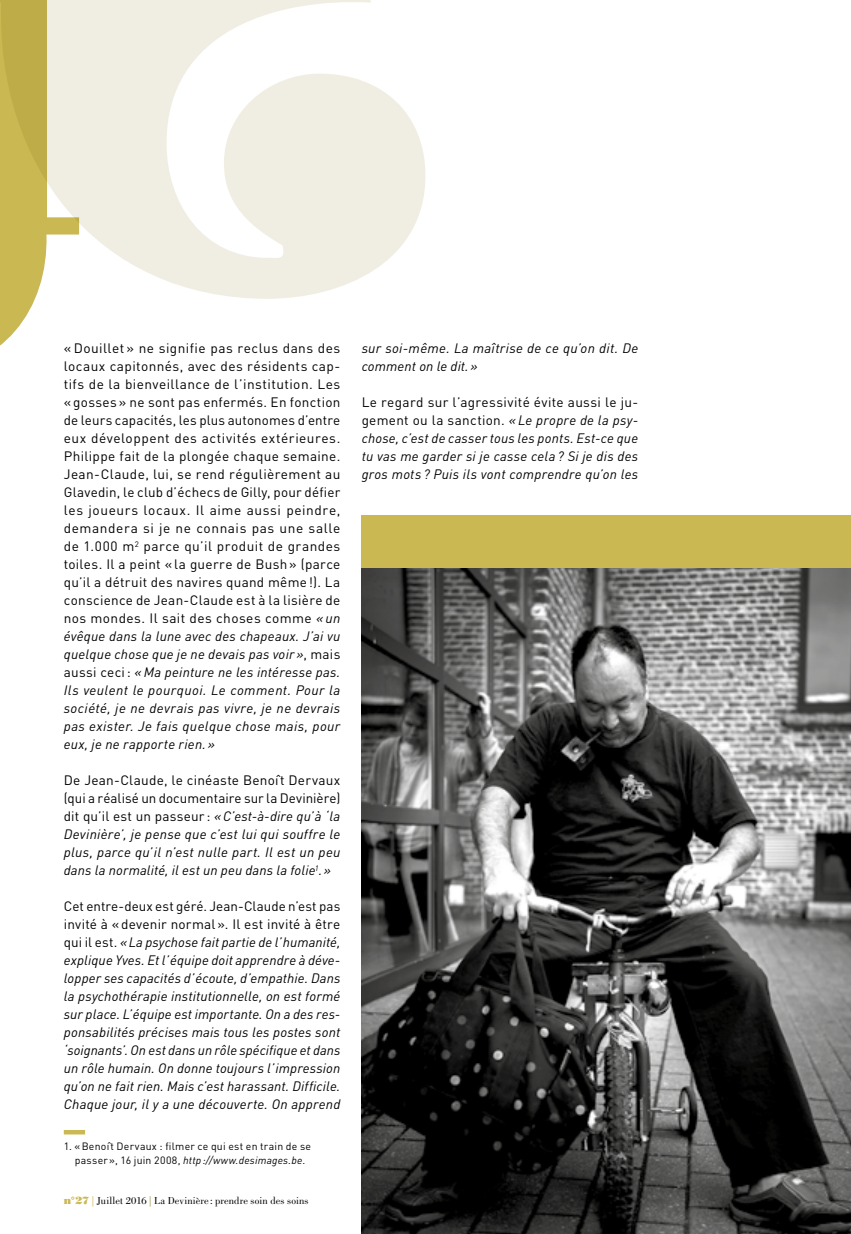
<style>
.page{position:relative;width:851px;height:1234px;background:#fff}
.page>*{position:absolute;margin:0;border:0;box-sizing:border-box;transform-origin:0 0}
.t1{font:italic 13.5px/18px "DIN";letter-spacing:.015em;color:#000;text-align:justify}
.t2{font:13.5px/18px "DIN";letter-spacing:.03em;color:#000;text-align:justify}
.t3{font:10.5px/13.5px "DIN";letter-spacing:.02em;color:#000;text-align:center}
.t4{font:10.5px "Bodoni";letter-spacing:.015em;color:#000}
.s1{font-style:italic}
.s2{font-style:normal}
.s3{font-family:"Bodoni Poster";color:#cab853}
.s4{color:#cab853}
.s5{color:#9f9345}
</style>
<div class="page">
<div style="left:361px;top:515px;width:489px;height:133px;background:#cab853"></div>
<div style="left:64px;top:1129px;width:21px;height:5px;background:#cab853"></div>
<svg style="left:0;top:299px;width:35px;height:47px"></svg>
<svg style="left:0;top:0;width:425px;height:299px;fill:#f0eee3"></svg>
<img style="left:361px;top:568px;width:489px;height:665px">
<p class="t2" style="left:64px;top:339px;width:278px">« Douillet » ne signifie pas reclus dans des locaux capitonnés, avec des résidents cap&shy;tifs de la bienveillance de l’institution. Les « gosses » ne sont pas enfermés. En fonction de leurs capacités, les plus autonomes d’entre eux développent des activités extérieures.<br>Philippe fait de la plongée chaque semaine.<br>Jean-Claude, lui, se rend régulièrement au Glavedin, le club d’échecs de Gilly, pour défier les joueurs locaux. Il aime aussi peindre, demandera si je ne connais pas une salle de 1.000 m<sup>2</sup> parce qu’il produit de grandes toiles. Il a peint « la guerre de Bush » (parce qu’il a détruit des navires quand même !). La conscience de Jean-Claude est à la lisière de nos mondes. Il sait des choses comme <span class="s1">« un évêque dans la lune avec des chapeaux. J’ai vu quelque chose que je ne devais pas voir »</span>, mais aussi ceci: <span class="s1">«Ma peinture ne les intéresse pas.<br>Ils veulent le pourquoi. Le comment. Pour la société, je ne devrais pas vivre, je ne devrais pas exister. Je fais quelque chose mais, pour eux, je ne rapporte rien. »</span></p>
<p class="t1" style="left:64px;top:771px;width:278px"><span class="s2">De Jean-Claude, le cinéaste Benoît Dervaux (qui a réalisé un documentaire sur la Devinière) dit qu’il est un passeur :</span> «C’est-à-dire qu’à ‘la Devinière’, je pense que c’est lui qui souffre le plus, parce qu’il n’est nulle part. Il est un peu dans la normalité, il est un peu dans la folie<sup>1</sup>.»</p>
<p class="t1" style="left:64px;top:897px;width:278px"><span class="s2">Cet entre-deux est géré. Jean-Claude n’est pas invité à «devenir normal». Il est invité à être qui il est.</span> «La psychose fait partie de l’humanité, explique Yves. Et l’équipe doit apprendre à déve&shy;lopper ses capacités d’écoute, d’empathie. Dans la psychothérapie institutionnelle, on est formé sur place. L’équipe est importante. On a des res&shy;ponsabilités précises mais tous les postes sont ‘soignants’. On est dans un rôle spécifique et dans un rôle humain. On donne toujours l’impression qu’on ne fait rien. Mais c’est harassant. Difficile.<br>Chaque jour, il y a une découverte. On apprend</p>
<p class="t3" style="left:64px;top:1138px;width:249px">1. «Benoît Dervaux : filmer ce qui est en train de se passer», 16 juin 2008, <span class="s1">http://www.desimages.be</span>.</p>
<p class="t4" style="left:64px;top:1194px;width:246px"><span class="s3">n°27</span> <span class="s4">|</span> Juillet 2016 <span class="s5">|</span> La Devinière : prendre soin des soins</p>
<p class="t1" style="left:361px;top:339px;width:278px">sur soi-même. La maîtrise de ce qu’on dit. De comment on le dit.»</p>
<p class="t1" style="left:361px;top:393px;width:278px;text-align:left"><span class="s2">Le regard sur l’agressivité évite aussi le ju&shy;gement ou la sanction.</span> « Le propre de la psy&shy;chose, c’est de casser tous les ponts. Est-ce que tu vas me garder si je casse cela ? Si je dis des gros mots ? Puis ils vont comprendre qu’on les</p>
</div>
